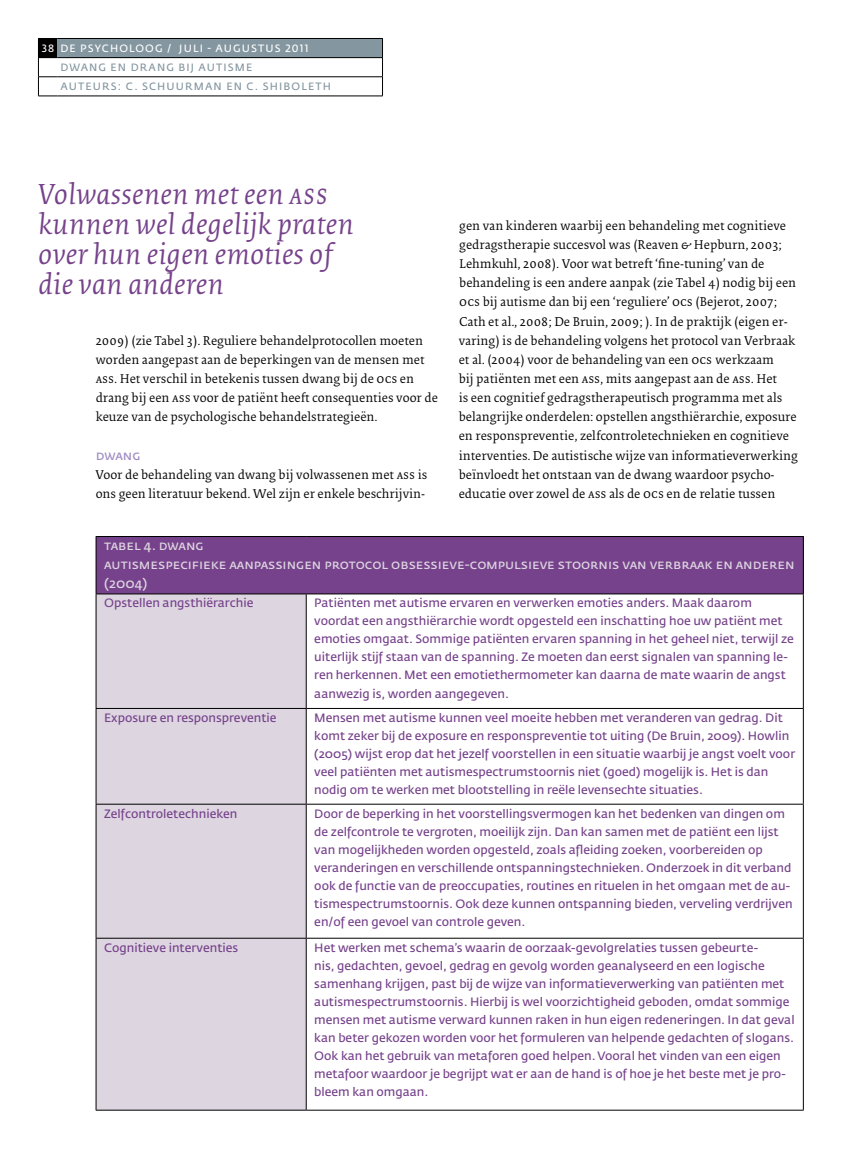
<style>
.page{position:relative;width:842px;height:1168px;background:#fff}
.page>*{position:absolute;margin:0;border:0;box-sizing:border-box;transform-origin:0 0}
.t1{font:italic 30px/30px "Collis";color:#76428b}
.t2{font:600 13.5px/19.2px "Fedra Sans Std";color:#ddd5e0}
.t3{font:600 13.5px "Fedra Sans Std";color:#a08ec3}
.t4{font:13.2px/19.2px "Collis";color:#000}
.t5{font:600 12px/18px "Fedra Sans Std";color:#76428b}
.t6{font:600 10.5px/19.2px "Fedra Sans Std";letter-spacing:.155em;color:#8496a0}
.t7{font:600 10.5px "Fedra Sans Std";letter-spacing:.11em;color:#fff}
</style>
<div class="page">
<div style="left:57px;top:38px;width:325px;height:20px;background:#8496a0"></div>
<hr style="left:57px;top:76px;width:326px;height:1px;background:#000">
<svg style="left:38px;top:38px;width:19px;height:59px"></svg>
<hr style="left:57px;top:96px;width:326px;height:1px;background:#000">
<hr style="left:57px;top:38px;width:326px;height:1px;background:#000">
<svg style="left:382px;top:39px;width:1px;height:57px"></svg>
<hr style="left:57px;top:57px;width:326px;height:1px;background:#000">
<div style="left:96px;top:536px;width:707px;height:58px;background:#76428b"></div>
<div style="left:97px;top:594px;width:209px;height:515px;background:#ddd5e0"></div>
<hr style="left:96px;top:536px;width:210px;height:1px;background:#000">
<hr style="left:96px;top:536px;width:1px;height:57px;background:#000">
<hr style="left:306px;top:536px;width:498px;height:1px;background:#000">
<hr style="left:803px;top:536px;width:1px;height:57px;background:#000">
<hr style="left:96px;top:593px;width:210px;height:1px;background:#000">
<hr style="left:96px;top:594px;width:1px;height:114px;background:#000">
<hr style="left:306px;top:593px;width:498px;height:1px;background:#000">
<hr style="left:306px;top:594px;width:1px;height:114px;background:#000">
<hr style="left:803px;top:594px;width:1px;height:114px;background:#000">
<hr style="left:96px;top:708px;width:210px;height:1px;background:#000">
<hr style="left:96px;top:708px;width:1px;height:95px;background:#000">
<hr style="left:306px;top:708px;width:498px;height:1px;background:#000">
<hr style="left:306px;top:708px;width:1px;height:95px;background:#000">
<hr style="left:803px;top:708px;width:1px;height:95px;background:#000">
<hr style="left:96px;top:803px;width:210px;height:1px;background:#000">
<hr style="left:96px;top:804px;width:1px;height:133px;background:#000">
<hr style="left:306px;top:803px;width:498px;height:1px;background:#000">
<hr style="left:306px;top:804px;width:1px;height:133px;background:#000">
<hr style="left:803px;top:804px;width:1px;height:133px;background:#000">
<hr style="left:96px;top:937px;width:210px;height:1px;background:#000">
<hr style="left:96px;top:938px;width:1px;height:171px;background:#000">
<hr style="left:306px;top:937px;width:498px;height:1px;background:#000">
<hr style="left:306px;top:938px;width:1px;height:171px;background:#000">
<hr style="left:803px;top:938px;width:1px;height:171px;background:#000">
<hr style="left:96px;top:1109px;width:210px;height:1px;background:#000">
<hr style="left:306px;top:1109px;width:498px;height:1px;background:#000">
<p class="t7" style="left:60px;top:42px;width:249px">de psycholoog / juli - augustus 2011</p>
<p class="t6" style="left:60px;top:58px;width:272px">dwang en drang bij autisme<br>auteurs: c. schuurman en c. shiboleth</p>
<p class="t7" style="left:42px;top:42px;width:14px">38</p>
<h1 class="t1" style="left:38px;top:182px;width:317px">Volwassenen met een ass kunnen wel degelijk praten over hun eigen emoties of die van anderen</h1>
<p class="t4" style="left:96px;top:332px;width:344px">2009) (zie Tabel 3). Reguliere behandelprotocollen moeten worden aangepast aan de beperkingen van de mensen met ass. Het verschil in betekenis tussen dwang bij de ocs en drang bij een ass voor de patiënt heeft consequenties voor de keuze van de psychologische behandelstrategieën.</p>
<p class="t3" style="left:96px;top:446px;width:46px">Dwang</p>
<p class="t4" style="left:96px;top:466px;width:333px">Voor de behandeling van dwang bij volwassenen met ass is ons geen literatuur bekend. Wel zijn er enkele beschrijvin-</p>
<p class="t4" style="left:459px;top:217px;width:341px">gen van kinderen waarbij een behandeling met cognitieve gedragstherapie succesvol was (Reaven &amp; Hepburn, 2003; Lehmkuhl, 2008). Voor wat betreft ‘fine-tuning’ van de behandeling is een andere aanpak (zie Tabel 4) nodig bij een ocs bij autisme dan bij een ‘reguliere’ ocs (Bejerot, 2007; Cath et al., 2008; De Bruin, 2009; ). In de praktijk (eigen er&shy;varing) is de behandeling volgens het protocol van Verbraak et al. (2004) voor de behandeling van een ocs werkzaam<br>bij patiënten met een ass, mits aangepast aan de ass. Het<br>is een cognitief gedragstherapeutisch programma met als belangrijke onderdelen: opstellen angsthiërarchie, exposure en responspreventie, zelfcontroletechnieken en cognitieve interventies. De autistische wijze van informatieverwerking beïnvloedt het ontstaan van de dwang waardoor psycho&shy;educatie over zowel de ass als de ocs en de relatie tussen</p>
<p class="t2" style="left:104px;top:535px;width:692px">Tabel 4. Dwang<br>Autismespecifieke aanpassingen protocol obsessieve-compulsieve stoornis van Verbraak en anderen (2004)</p>
<p class="t5" style="left:104px;top:594px;width:151px">Opstellen angsthiërarchie</p>
<p class="t5" style="left:314px;top:594px;width:481px">Patiënten met autisme ervaren en verwerken emoties anders. M aak daarom voordat een angsthiërarchie wordt opgesteld een inschatting hoe uw patiënt met emoties omgaat. Sommige patiënten ervaren spanning in het geheel niet, terwijl ze uiterlijk stijf staan van de spanning. Ze moeten dan eerst signalen van spanning le&shy;ren herkennen. Met een emotiethermometer kan daarna de mate waarin de angst aanwezig is, worden aangegeven.</p>
<p class="t5" style="left:104px;top:708px;width:174px">Exposure en responspreventie</p>
<p class="t5" style="left:314px;top:708px;width:482px">Mensen met autisme kunnen veel moeite hebben met veranderen van gedrag. Dit komt zeker bij de exposure en responspreventie tot uiting (De B ruin, 2009). H owlin (2005) wijst erop dat het jezelf voorstellen in een situatie waarbij je angst voelt voor veel patiënten met autismespectrumstoornis niet (goed) mogelijk is. H et is dan nodig om te werken met blootstelling in reële levensechte situaties.</p>
<p class="t5" style="left:104px;top:804px;width:135px">Zelfcontroletechnieken</p>
<p class="t5" style="left:314px;top:804px;width:480px">Door de beperking in het voorstellingsvermogen kan het bedenken van dingen om de zelfcontrole te vergroten, moeilijk zijn. Dan kan samen met de patiënt een lijst van mogelijkheden worden opgesteld, zoals afleiding zoeken, voorbereiden op veranderingen en verschillende ontspanningstechnieken. Onderzoek in dit verband ook de functie van de preoccupaties, routines en rituelen in het omgaan met de au&shy;tismespectrumstoornis. Ook deze kunnen ontspanning bieden, verveling verdrijven en/of een gevoel van controle geven.</p>
<p class="t5" style="left:104px;top:938px;width:136px">Cognitieve interventies</p>
<p class="t5" style="left:314px;top:938px;width:482px">H et werken met schema’s waarin de oorzaak-gevolgrelaties tussen gebeurte-<br>nis, gedachten, gevoel, gedrag en gevolg worden geanalyseerd en een logische samenhang krijgen, past bij de wijze van informatieverwerking van patiënten met autismespectrumstoornis. H ierbij is wel voorzichtigheid geboden, omdat sommige mensen met autisme verward kunnen raken in hun eigen redeneringen. I n dat geval kan beter gekozen worden voor het formuleren van helpende gedachten of slogans.<br>Ook kan het gebruik van metaforen goed helpen. Vooral het vinden van een eigen metafoor waardoor je begrijpt wat er aan de hand is of hoe je het beste met je pro&shy;bleem kan omgaan.</p>
</div>
